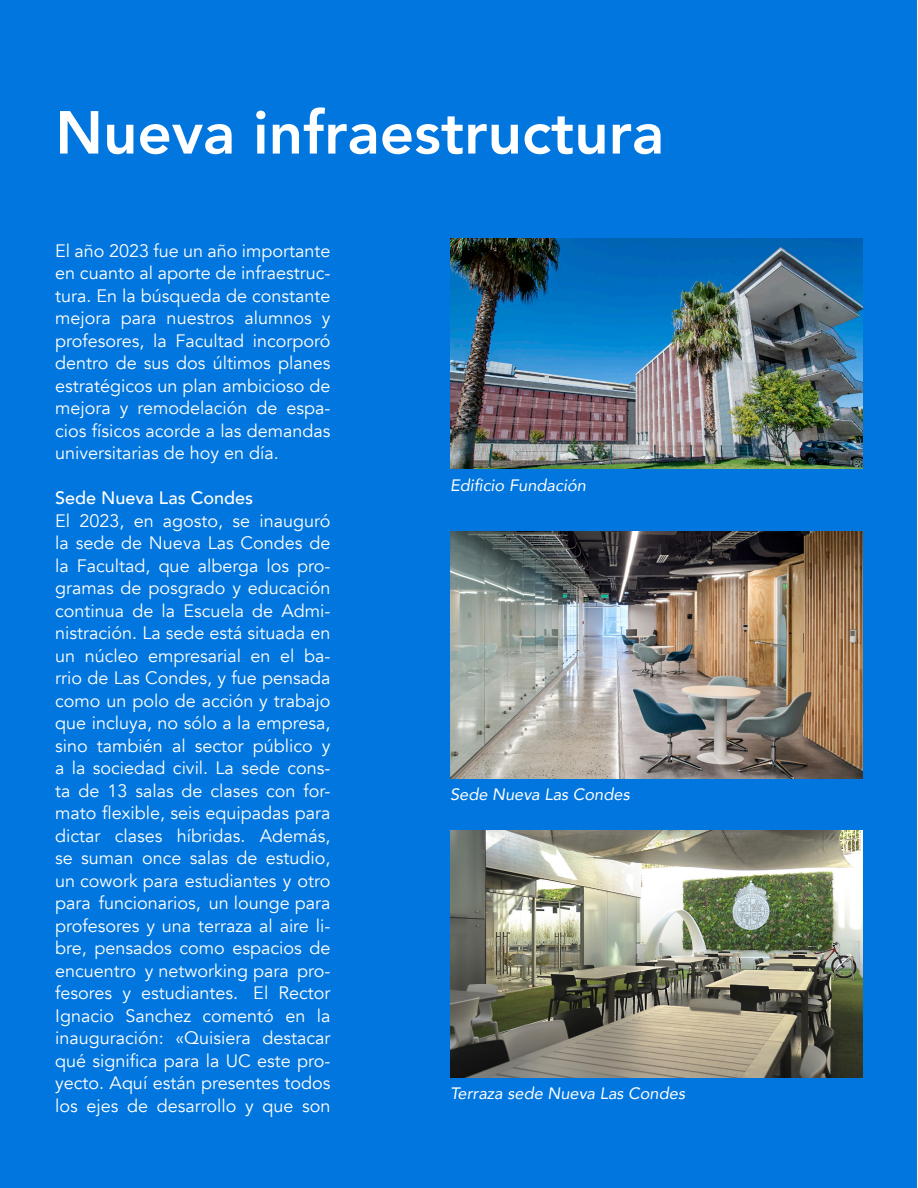
<style>
.page{position:relative;width:918px;height:1188px;background:#fff}
.page>*{position:absolute;margin:0;border:0;box-sizing:border-box;transform-origin:0 0}
.Títulos_de_página{font:800 60px "Avenir";color:#fff}
.Párrafos_generales{font:18px/22.5px "Avenir";color:#fff;text-align:justify}
.Párrafos_generales-2{font:500 18px "Avenir";color:#fff}
.Pie_de_foto{font:italic 16.5px "Avenir";color:#fff}
</style>
<div class="page">
<div style="left:0;top:0;width:916px;height:1188px;background:#0176de"></div>
<img style="left:450px;top:830px;width:413px;height:247px">
<img style="left:450px;top:531px;width:413px;height:247px">
<img style="left:450px;top:239px;width:413px;height:230px">
<p class="Títulos_de_página" style="left:55px;top:86px;width:610px">Nueva infraestructura</p>
<p class="Párrafos_generales" style="left:55px;top:239px;width:277px">El año 2023 fue un año importante en cuanto al aporte de infraestruc&shy;tura. En la búsqueda de constante mejora para nuestros alumnos y profesores, la Facultad incorporó dentro de sus dos últimos planes estratégicos un plan ambicioso de mejora y remodelación de espa&shy;cios físicos acorde a las demandas universitarias de hoy en día.</p>
<p class="Párrafos_generales-2" style="left:55px;top:482px;width:199px">Sede Nueva Las Condes</p>
<p class="Párrafos_generales" style="left:55px;top:509px;width:277px">El 2023, en agosto, se inauguró la sede de Nueva Las Condes de la Facultad, que alberga los pro&shy;gramas de posgrado y educación continua de la Escuela de Admi&shy;nistración. La sede está situada en un núcleo empresarial en el ba&shy;rrio de Las Condes, y fue pensada como un polo de acción y trabajo que incluya, no sólo a la empresa, sino también al sector público y a la sociedad civil. La sede cons&shy;ta de 13 salas de clases con for&shy;mato flexible, seis equipadas para dictar clases híbridas. Además, se suman once salas de estudio, un cowork para estudiantes y otro para funcionarios, un lounge para profesores y una terraza al aire li&shy;bre, pensados como espacios de encuentro y networking para pro&shy;fesores y estudiantes. El Rector Ignacio Sanchez comentó en la inauguración: «Quisiera destacar qué significa para la UC este pro&shy;yecto. Aquí están presentes todos los ejes de desarrollo y que son</p>
<p class="Pie_de_foto" style="left:450px;top:475px;width:138px">Edificio Fundación</p>
<p class="Pie_de_foto" style="left:450px;top:784px;width:181px">Sede Nueva Las Condes</p>
<p class="Pie_de_foto" style="left:450px;top:1083px;width:237px">Terraza sede Nueva Las Condes</p>
</div>
